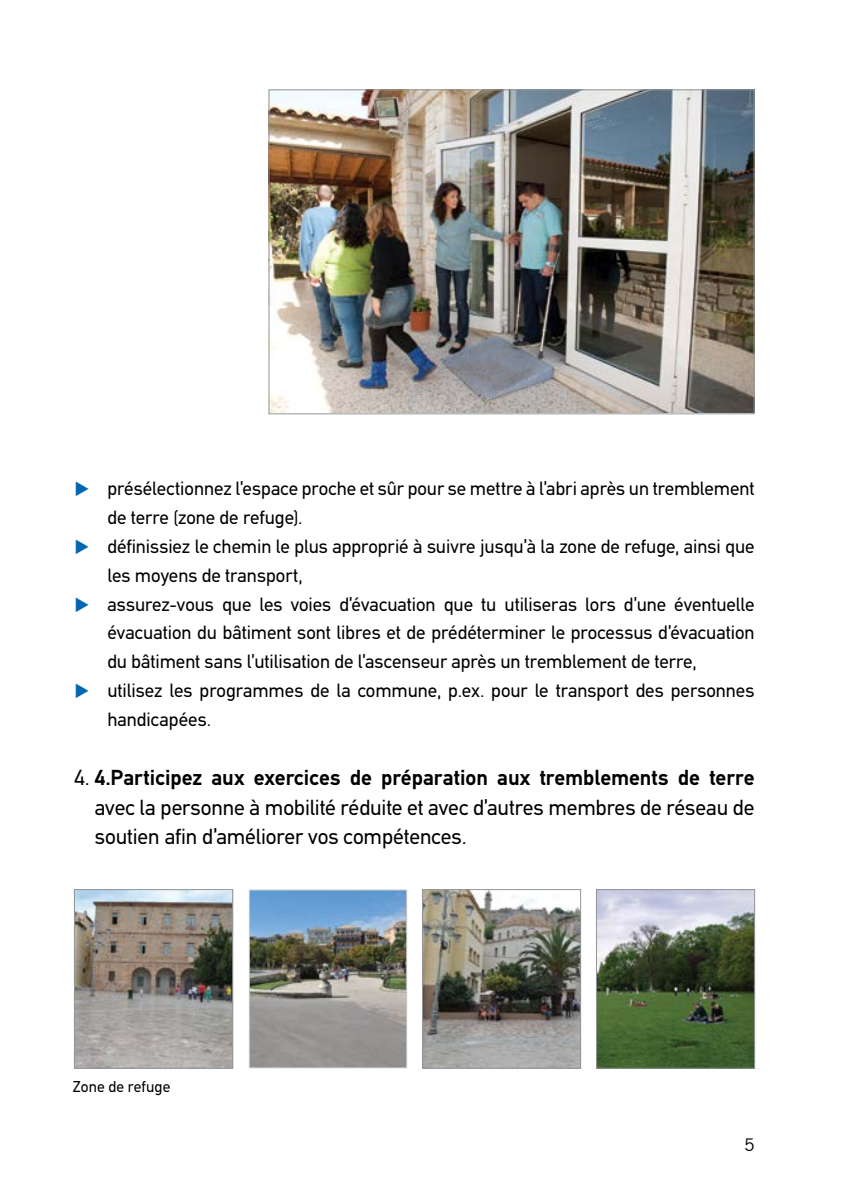
<style>
.page{position:relative;width:844px;height:1191px;background:#fff}
.page>*{position:absolute;margin:0;border:0;box-sizing:border-box;transform-origin:0 0}
.t1{font:21.88px/29.8px "PF Din Text";letter-spacing:-.005em;color:#000;text-align:justify}
.t2{font:19.25px/28.9px "PF Din Text";color:#000}
.t3{font:17.5px "News Gothic BT";color:#000}
.t4{font:15.75px "PF Din Text";letter-spacing:.01em;color:#000}
.s1{color:#0066b3}
.s2{font-weight:700}
</style>
<div class="page">
<img style="left:270px;top:91px;width:482px;height:321px">
<div style="left:268px;top:89px;width:486px;height:325px;border:1px solid #939598"></div>
<img style="left:76px;top:891px;width:155px;height:175px">
<div style="left:74px;top:889px;width:159px;height:179px;border:1px solid #939598"></div>
<img style="left:424px;top:891px;width:155px;height:175px">
<div style="left:422px;top:889px;width:159px;height:179px;border:1px solid #939598"></div>
<img style="left:598px;top:891px;width:154px;height:175px">
<div style="left:596px;top:889px;width:158px;height:179px;border:1px solid #939598"></div>
<img style="left:251px;top:891px;width:154px;height:175px">
<div style="left:249px;top:889px;width:158px;height:179px;border:1px solid #c7c8ca"></div>
<p class="t2" style="left:107px;top:474px;width:648px;text-indent:-33px"><span class="s1">◆</span> présélectionnez l’espace proche et sûr pour se mettre à l’abri après un tremblement de terre (zone de refuge).</p>
<p class="t2" style="left:107px;top:532px;width:648px;text-indent:-33px"><span class="s1">◆</span> définissiez le chemin le plus approprié à suivre jusqu’à la zone de refuge, ainsi que les moyens de transport,</p>
<p class="t2" style="left:107px;top:589px;width:648px;text-align:justify;text-indent:-33px"><span class="s1">◆</span> assurez-vous que les voies d’évacuation que tu utiliseras lors d’une éventuelle évacuation du bâtiment sont libres et de prédéterminer le processus d’évacuation du bâtiment sans l’utilisation de l’ascenseur après un tremblement de terre,</p>
<p class="t2" style="left:107px;top:676px;width:648px;text-indent:-33px"><span class="s1">◆</span> utilisez les programmes de la commune, p.ex. pour le transport des personnes handicapées.</p>
<p class="t1" style="left:95px;top:762px;width:661px;text-indent:-20px">4. <span class="s2">4.Participez aux exercices de préparation aux tremblements de terre </span>avec la personne à mobilité réduite et avec d’autres membres de réseau de soutien afin d’améliorer vos compétences.</p>
<p class="t4" style="left:73px;top:1077px;width:99px">Zone de refuge</p>
<p class="t3" style="left:743px;top:1134px;width:12px">5</p>
</div>
